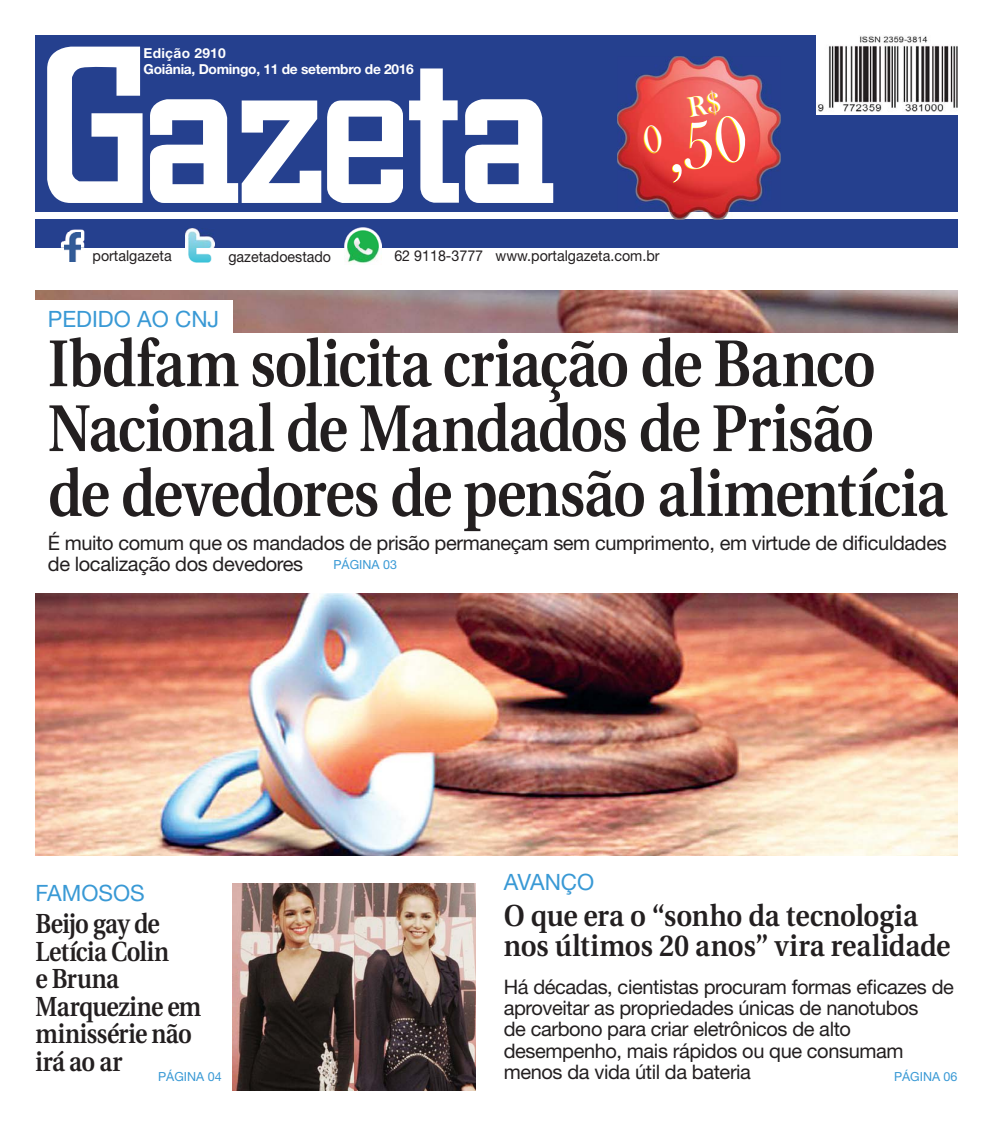
<style>
.page{position:relative;width:993px;height:1124px;background:#fff}
.page>*{position:absolute;margin:0;border:0;box-sizing:border-box;transform-origin:0 0}
.t1{font:68.25px "Bask Old Face";color:#fff}
.t2{font:600 66px/64.9px "Utopia";letter-spacing:-.02em;color:#231f20;scale:.86 1}
.t3{font:600 30.25px/30px "Utopia";color:#231f20;scale:.91 1}
.t4{font:600 27.5px/27.5px "Utopia";letter-spacing:-.02em;color:#231f20;scale:.86 1}
.t5{font:22.5px "Helvetica Neue";color:#3999d5}
.t6{font:20px/21.2px "Helvetica Neue";letter-spacing:-.02em;color:#231f20}
.t7{font:15px "Helvetica Neue";color:#231f20;scale:.95 1}
.t8{font:700 13.75px/16.5px "Helvetica Neue";letter-spacing:-.02em;color:#fff}
.t9{font:12.5px "Helvetica Neue";color:#3999d5}
</style>
<div class="page">
<img style="left:35px;top:291px;width:922px;height:564px">
<div style="left:23px;top:333px;width:934px;height:260px;background:#fff"></div>
<div style="left:35px;top:35px;width:922px;height:212px;background:#25408e"></div>
<svg style="left:47px;top:47px;width:95px;height:156px"></svg>
<svg style="left:465px;top:99px;width:88px;height:104px"></svg>
<svg style="left:150px;top:99px;width:171px;height:104px"></svg>
<svg style="left:327px;top:100px;width:76px;height:103px"></svg>
<svg style="left:409px;top:68px;width:50px;height:135px"></svg>
<div style="left:35px;top:212px;width:922px;height:6px;background:#fff"></div>
<img style="left:61px;top:229px;width:23px;height:22px">
<img style="left:65px;top:233px;width:16px;height:29px">
<img style="left:185px;top:229px;width:29px;height:34px">
<img style="left:344px;top:228px;width:37px;height:35px">
<img style="left:816px;top:35px;width:141px;height:80px">
<img style="left:617px;top:56px;width:163px;height:164px">
<img style="left:617px;top:212px;width:163px;height:6px">
<div style="left:16px;top:300px;width:216px;height:33px;background:#fff"></div>
<img style="left:232px;top:883px;width:243px;height:207px">
<svg style="left:687px;top:90px;width:34px;height:27px"></svg>
<p class="t8" style="left:144px;top:46px;width:272px">Edição 2910<br>Goiânia, Domingo, 11 de setembro de 2016</p>
<h1 class="t1" style="left:640px;top:126px;width:104px;rotate:-10deg"><sup>0</sup>,50</h1>
<p class="t7" style="left:92px;top:250px;width:85px">portalgazeta</p>
<p class="t7" style="left:228px;top:251px;width:110px">gazetadoestado</p>
<p class="t7" style="left:394px;top:250px;width:280px">62 9118-3777 www.portalgazeta.com.br</p>
<p class="t5" style="left:48px;top:311px;width:173px">PEDIDO AO CNJ</p>
<h2 class="t2" style="left:48px;top:337px;width:1046px">Ibdfam solicita criação de Banco<br>Nacional de Mandados de Prisão de devedores de pensão alimentícia</h2>
<p class="t6" style="left:48px;top:534px;width:900px">É muito comum que os mandados de prisão permaneçam sem cumprimento, em virtude de dificuldades de localização dos devedores</p>
<p class="t9" style="left:333px;top:559px;width:65px">PÁGINA 03</p>
<p class="t5" style="left:503px;top:873px;width:92px">AVANÇO</p>
<p class="t5" style="left:35px;top:885px;width:111px">FAMOSOS</p>
<h3 class="t3" style="left:503px;top:902px;width:492px">O que era o “sonho da tecnologia nos últimos 20 anos” vira realidade</h3>
<p class="t6" style="left:503px;top:977px;width:451px">Há décadas, cientistas procuram formas eficazes de aproveitar as propriedades únicas de nanotubos<br>de carbono para criar eletrônicos de alto desempenho, mais rápidos ou que consumam menos da vida útil da bateria</p>
<h3 class="t4" style="left:35px;top:912px;width:194px">Beijo gay de<br>Letícia Colin<br>e Bruna<br>Marquezine em minissérie não irá ao ar</h3>
<p class="t9" style="left:158px;top:1071px;width:65px">PÁGINA 04</p>
<p class="t9" style="left:893px;top:1071px;width:65px">PÁGINA 06</p>
</div>
